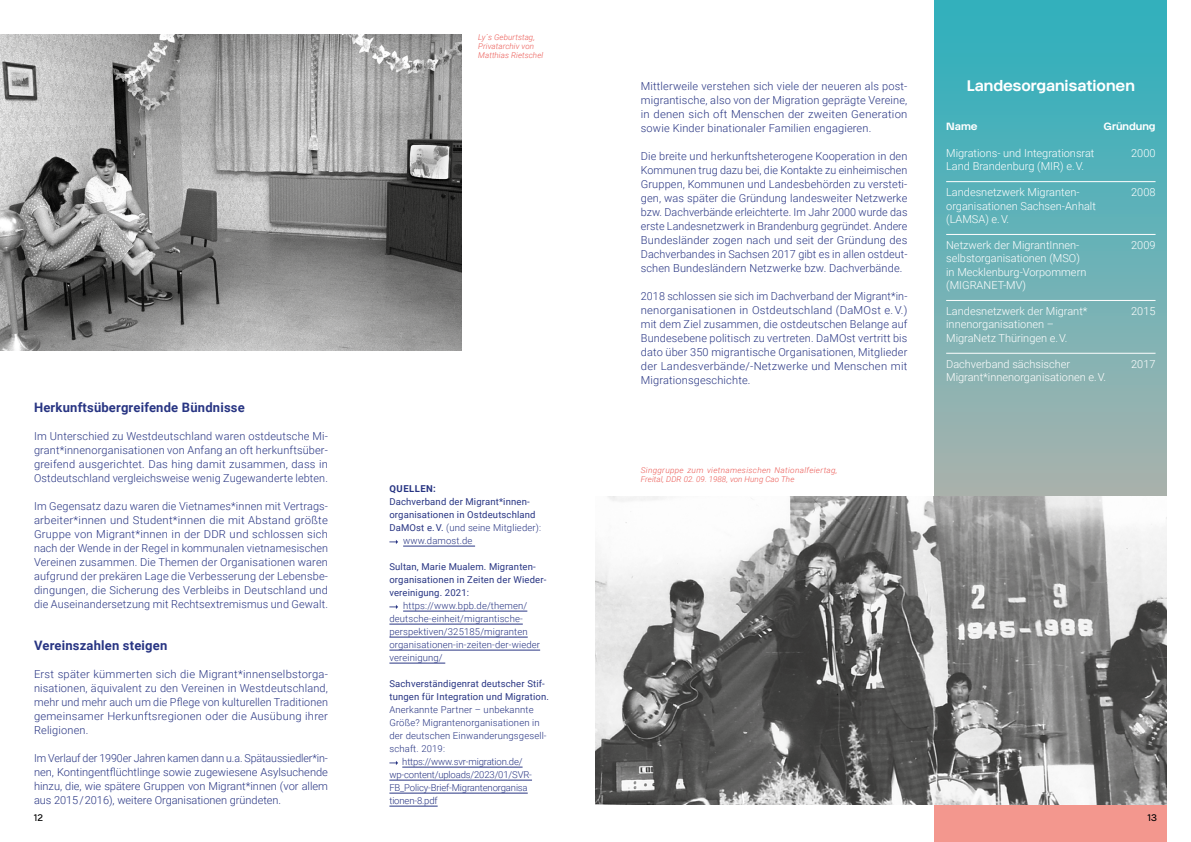
<style>
.page{position:relative;width:1191px;height:842px;background:#fff}
.page>*{position:absolute;margin:0;border:0;box-sizing:border-box;transform-origin:0 0}
.t1{font:700 16px "Guaruja Grotesk";color:#fff}
.Zwischenhead{font:700 13px "Roboto";letter-spacing:.015em;color:#283583}
.Copy{font:300 11px/14px "Roboto";letter-spacing:.01em;color:#283583;text-align:justify}
.t2{font:300 11px "Roboto";color:#fff}
.t3{font:700 11px "Guaruja Grotesk";color:#fff}
.t4{font:10px "Guaruja Grotesk";color:#000}
.Copy-2{font:300 9.5px "Roboto";letter-spacing:.015em;color:#283583}
.Copy-3{font:9.5px "Roboto";letter-spacing:.015em;color:#283583}
.Copy-4{font:300 9.5px "Roboto";letter-spacing:-.015em;color:#283583}
.Copy-5{font:700 9.5px "Roboto";letter-spacing:.05em;color:#283583}
.Bilduntertitel{font:italic 300 8px/9px "Roboto";letter-spacing:.035em;color:#eb5853}
.Bilduntertitel-2{font:italic 300 8px/9px "Roboto";letter-spacing:.01em;color:#eb5853}
.s1{font-weight:400}
</style>
<div class="page">
<hr style="left:403px;top:546px;width:72px;height:1px;background:#283583">
<hr style="left:403px;top:611px;width:124px;height:1px;background:#283583">
<hr style="left:389px;top:624px;width:134px;height:1px;background:#283583">
<hr style="left:389px;top:637px;width:139px;height:1px;background:#283583">
<hr style="left:389px;top:650px;width:151px;height:1px;background:#283583">
<hr style="left:389px;top:663px;width:56px;height:1px;background:#283583">
<hr style="left:402px;top:767px;width:120px;height:1px;background:#283583">
<hr style="left:389px;top:780px;width:143px;height:1px;background:#283583">
<hr style="left:389px;top:793px;width:139px;height:1px;background:#283583">
<hr style="left:389px;top:806px;width:49px;height:1px;background:#283583">
<svg style="left:389px;top:540px;width:9px;height:4px"></svg>
<svg style="left:389px;top:605px;width:9px;height:4px"></svg>
<svg style="left:389px;top:761px;width:9px;height:4px"></svg>
<img style="left:0;top:34px;width:461px;height:316px">
<svg style="left:934px;top:0;width:232px;height:842px;background:#73afb3"></svg>
<hr style="left:946px;top:181px;width:209px;height:1px;background:#fff">
<hr style="left:946px;top:234px;width:209px;height:1px;background:#fff">
<hr style="left:946px;top:300px;width:209px;height:1px;background:#fff">
<hr style="left:946px;top:353px;width:209px;height:1px;background:#fff">
<img style="left:595px;top:496px;width:571px;height:308px">
<p class="Bilduntertitel-2" style="left:478px;top:32px;width:66px">Ly´s Geburtstag,<br>Privatarchiv von<br>Matthias Rietschel</p>
<p class="Zwischenhead" style="left:34px;top:398px;width:212px">Herkunftsübergreifende Bündnisse</p>
<p class="Copy" style="left:34px;top:429px;width:295px">Im Unterschied zu Westdeutschland waren ostdeutsche Mi&shy;grant*innenorganisationen von Anfang an oft herkunftsüber&shy;greifend ausgerichtet. Das hing damit zusammen, dass in Ostdeutschland vergleichsweise wenig Zugewanderte lebten.</p>
<p class="Copy" style="left:34px;top:499px;width:295px">Im Gegensatz dazu waren die Vietnames*innen mit Vertrags&shy;arbeiter*innen und Student*innen die mit Abstand größte Gruppe von Migrant*innen in der DDR und schlossen sich nach der Wende in der Regel in kommunalen vietnamesischen Vereinen zusammen. Die Themen der Organisationen waren aufgrund der prekären Lage die Verbesserung der Lebensbe&shy;dingungen, die Sicherung des Verbleibs in Deutschland und die Auseinandersetzung mit Rechtsextremismus und Gewalt.</p>
<p class="Zwischenhead" style="left:34px;top:636px;width:135px">Vereinszahlen steigen</p>
<p class="Copy" style="left:34px;top:667px;width:295px">Erst später kümmerten sich die Migrant*innenselbstorga&shy;nisationen, äquivalent zu den Vereinen in Westdeutschland, mehr und mehr auch um die Pflege von kulturellen Traditionen gemeinsamer Herkunftsregionen oder die Ausübung ihrer Religionen.</p>
<p class="Copy" style="left:34px;top:751px;width:295px">Im Verlauf der 1990er Jahren kamen dann u.a. Spätaussiedler*in&shy;nen, Kontingentflüchtlinge sowie zugewiesene Asylsuchende hinzu, die, wie spätere Gruppen von Migrant*innen (vor allem aus 2015 / 2016), weitere Organisationen gründeten.</p>
<p class="Copy-5" style="left:389px;top:482px;width:48px">QUELLEN:</p>
<p class="Copy-3" style="left:389px;top:495px;width:142px">Dachverband der Migrant*innen-</p>
<p class="Copy-3" style="left:389px;top:508px;width:148px">organisationen in Ostdeutschland</p>
<p class="Copy-2" style="left:389px;top:521px;width:153px"><span class="s1">DaMOst e. V.</span> (und seine Mitglieder):</p>
<p class="Copy-2" style="left:403px;top:534px;width:71px">www.damost.de</p>
<p class="Copy-3" style="left:389px;top:560px;width:148px">Sultan, Marie Mualem. Migranten-</p>
<p class="Copy-3" style="left:389px;top:573px;width:158px">organisationen in Zeiten der Wieder-</p>
<p class="Copy-3" style="left:389px;top:586px;width:81px">vereinigung. 2021:</p>
<p class="Copy-2" style="left:403px;top:599px;width:126px">https://www.bpb.de/themen/</p>
<p class="Copy-2" style="left:389px;top:612px;width:135px">deutsche-einheit/migrantische-</p>
<p class="Copy-2" style="left:389px;top:625px;width:140px">perspektiven/325185/migranten</p>
<p class="Copy-2" style="left:389px;top:638px;width:152px">organisationen-in-zeiten-der-wieder</p>
<p class="Copy-2" style="left:389px;top:651px;width:55px">vereinigung/</p>
<p class="Copy-3" style="left:389px;top:677px;width:157px">Sachverständigenrat deutscher Stif-</p>
<p class="Copy-3" style="left:389px;top:690px;width:161px">tungen für Integration und Migration.</p>
<p class="Copy-2" style="left:389px;top:703px;width:146px">Anerkannte Partner – unbekannte</p>
<p class="Copy-2" style="left:389px;top:716px;width:152px">Größe? Migrantenorganisationen in</p>
<p class="Copy-2" style="left:389px;top:729px;width:159px">der deutschen Einwanderungsgesell-</p>
<p class="Copy-2" style="left:389px;top:742px;width:57px">schaft. 2019:</p>
<p class="Copy-4" style="left:402px;top:755px;width:122px">https://www.svr-migration.de/</p>
<p class="Copy-4" style="left:389px;top:768px;width:144px">wp-content/uploads/2023/01/SVR-</p>
<p class="Copy-4" style="left:389px;top:781px;width:140px">FB_Policy-Brief-Migrantenorganisa</p>
<p class="Copy-4" style="left:389px;top:794px;width:50px">tionen-8.pdf</p>
<p class="Copy" style="left:641px;top:79px;width:268px">Mittlerweile verstehen sich viele der neueren als post&shy;migrantische, also von der Migration geprägte Vereine, in denen sich oft Menschen der zweiten Generation sowie Kinder binationaler Familien engagieren.</p>
<p class="Copy" style="left:641px;top:149px;width:268px">Die breite und herkunftsheterogene Kooperation in den Kommunen trug dazu bei, die Kontakte zu einheimischen Gruppen, Kommunen und Landesbehörden zu versteti&shy;gen, was später die Gründung landesweiter Netzwerke bzw. Dachverbände erleichterte. Im Jahr 2000 wurde das erste Landesnetzwerk in Brandenburg gegründet. Andere Bundesländer zogen nach und seit der Gründung des Dachverbandes in Sachsen 2017 gibt es in allen ostdeut&shy;schen Bundesländern Netzwerke bzw. Dachverbände.</p>
<p class="Copy" style="left:641px;top:289px;width:268px">2018 schlossen sie sich im Dachverband der Migrant*in&shy;nenorganisationen in Ostdeutschland (DaMOst e. V.) mit dem Ziel zusammen, die ostdeutschen Belange auf Bundesebene politisch zu vertreten. DaMOst vertritt bis dato über 350 migrantische Organisationen, Mitglieder der Landesverbände/-Netzwerke und Menschen mit Migrationsgeschichte.</p>
<p class="Bilduntertitel" style="left:641px;top:465px;width:198px">Singgruppe zum vietnamesischen Nationalfeiertag,<br>Freital, DDR 02. 09. 1988, von Hung Cao The</p>
<p class="t1" style="left:966px;top:74px;width:170px">Landesorganisationen</p>
<p class="t3" style="left:946px;top:119px;width:33px">Name</p>
<p class="t3" style="left:1103px;top:119px;width:54px">Gründung</p>
<p class="t2" style="left:946px;top:145px;width:150px">Migrations- und Integrationsrat</p>
<p class="t2" style="left:1131px;top:145px;width:26px">2000</p>
<p class="t2" style="left:946px;top:158px;width:139px">Land Brandenburg (MIR) e. V.</p>
<p class="t2" style="left:946px;top:185px;width:135px">Landesnetzwerk Migranten-</p>
<p class="t2" style="left:1131px;top:185px;width:26px">2008</p>
<p class="t2" style="left:946px;top:198px;width:151px">organisationen Sachsen-Anhalt</p>
<p class="t2" style="left:946px;top:211px;width:65px">(LAMSA) e. V.</p>
<p class="t2" style="left:946px;top:237px;width:135px">Netzwerk der MigrantInnen-</p>
<p class="t2" style="left:1131px;top:237px;width:26px">2009</p>
<p class="t2" style="left:946px;top:251px;width:135px">selbstorganisationen (MSO)</p>
<p class="t2" style="left:946px;top:264px;width:142px">in Mecklenburg-Vorpommern</p>
<p class="t2" style="left:946px;top:277px;width:81px">(MIGRANET-MV)</p>
<p class="t2" style="left:946px;top:303px;width:143px">Landesnetzwerk der Migrant*</p>
<p class="t2" style="left:1131px;top:303px;width:26px">2015</p>
<p class="t2" style="left:946px;top:317px;width:109px">innenorganisationen –</p>
<p class="t2" style="left:946px;top:330px;width:123px">MigraNetz Thüringen e. V.</p>
<p class="t2" style="left:946px;top:356px;width:126px">Dachverband sächsischer</p>
<p class="t2" style="left:1131px;top:356px;width:26px">2017</p>
<p class="t2" style="left:946px;top:369px;width:161px">Migrant*innenorganisationen e. V.</p>
<p class="t4" style="left:34px;top:811px;width:10px">12</p>
<p class="t4" style="left:1147px;top:811px;width:11px">13</p>
</div>
